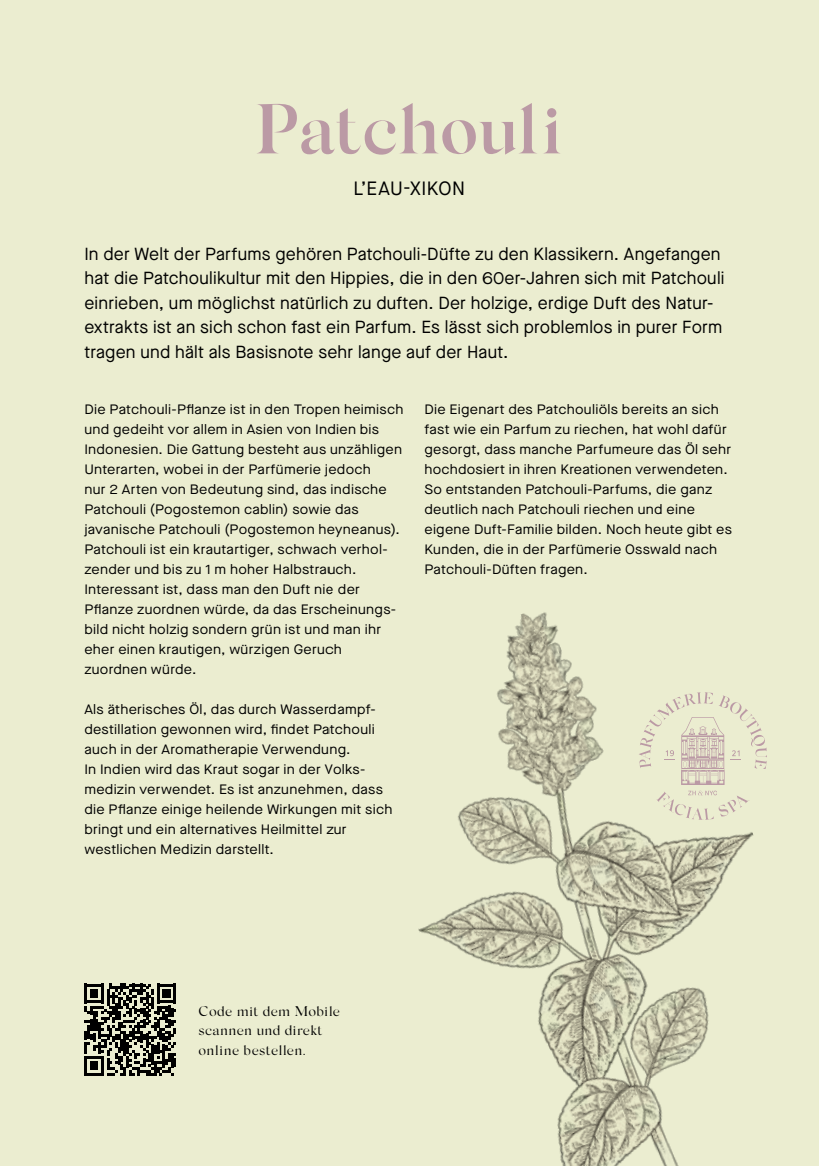
<style>
.page{position:relative;width:819px;height:1166px;background:#ebedd0}
.page>*{position:absolute;margin:0;border:0;box-sizing:border-box;transform-origin:0 0}
.t1{font:600 70px "Silk Serif";color:#bb9aa5}
.t2{font:19.25px "Maison Neue";letter-spacing:.03em;color:#000}
.t3{font:17.5px/24.5px "Maison Neue";letter-spacing:.01em;color:#000}
.t4{font:14px/19.2px "Silk Serif";letter-spacing:.03em;color:#000}
.t5{font:13.65px/19.9px "Maison Neue";letter-spacing:.02em;color:#000;scale:1.06 1}
</style>
<div class="page">
<svg style="left:84px;top:983px;width:92px;height:92px"></svg>
<img style="left:418px;top:612px;width:349px;height:554px">
<h1 class="t1" style="left:255px;top:88px;width:310px">Patchouli</h1>
<h2 class="t2" style="left:353px;top:175px;width:113px">L’EAU-XIKON</h2>
<p class="t3" style="left:84px;top:241px;width:641px">In der Welt der Parfums gehören Patchouli-Düfte zu den Klassikern. Angefangen hat die Patchoulikultur mit den Hippies, die in den 60er-Jahren sich mit Patchouli einrieben, um möglichst natürlich zu duften. Der holzige, erdige Duft des Natur&shy;extrakts ist an sich schon fast ein Parfum. Es lässt sich problemlos in purer Form tragen und hält als Basisnote sehr lange auf der Haut.</p>
<p class="t5" style="left:84px;top:399px;width:302px">Die Patchouli-Pflanze ist in den Tropen heimisch und gedeiht vor allem in Asien von Indien bis Indonesien. Die Gattung besteht aus unzähligen Unterarten, wobei in der Parfümerie jedoch<br>nur 2 Arten von Bedeutung sind, das indische Patchouli (Pogostemon cablin) sowie das javanische Patchouli (Pogostemon heyneanus).<br>Patchouli ist ein krautartiger, schwach verhol&shy;zender und bis zu 1 m hoher Halbstrauch.<br>Interessant ist, dass man den Duft nie der Pflanze zuordnen würde, da das Erscheinungs&shy;bild nicht holzig sondern grün ist und man ihr eher einen krautigen, würzigen Geruch zuordnen würde.</p>
<p class="t5" style="left:84px;top:699px;width:292px">Als ätherisches Öl, das durch Wasserdampf&shy;destillation gewonnen wird, findet Patchouli auch in der Aromatherapie Verwendung.<br>In Indien wird das Kraut sogar in der Volks&shy;medizin verwendet. Es ist anzunehmen, dass die Pflanze einige heilende Wirkungen mit sich bringt und ein alternatives Heilmittel zur westlichen Medizin darstellt.</p>
<p class="t5" style="left:424px;top:399px;width:291px">Die Eigenart des Patchouliöls bereits an sich fast wie ein Parfum zu riechen, hat wohl dafür gesorgt, dass manche Parfumeure das Öl sehr hochdosiert in ihren Kreationen verwendeten.<br>So entstanden Patchouli-Parfums, die ganz deutlich nach Patchouli riechen und eine eigene Duft-Familie bilden. Noch heute gibt es Kunden, die in der Parfümerie Osswald nach Patchouli-Düften fragen.</p>
<p class="t4" style="left:198px;top:1001px;width:143px">Code mit dem Mobile scannen und direkt online bestellen.</p>
</div>
